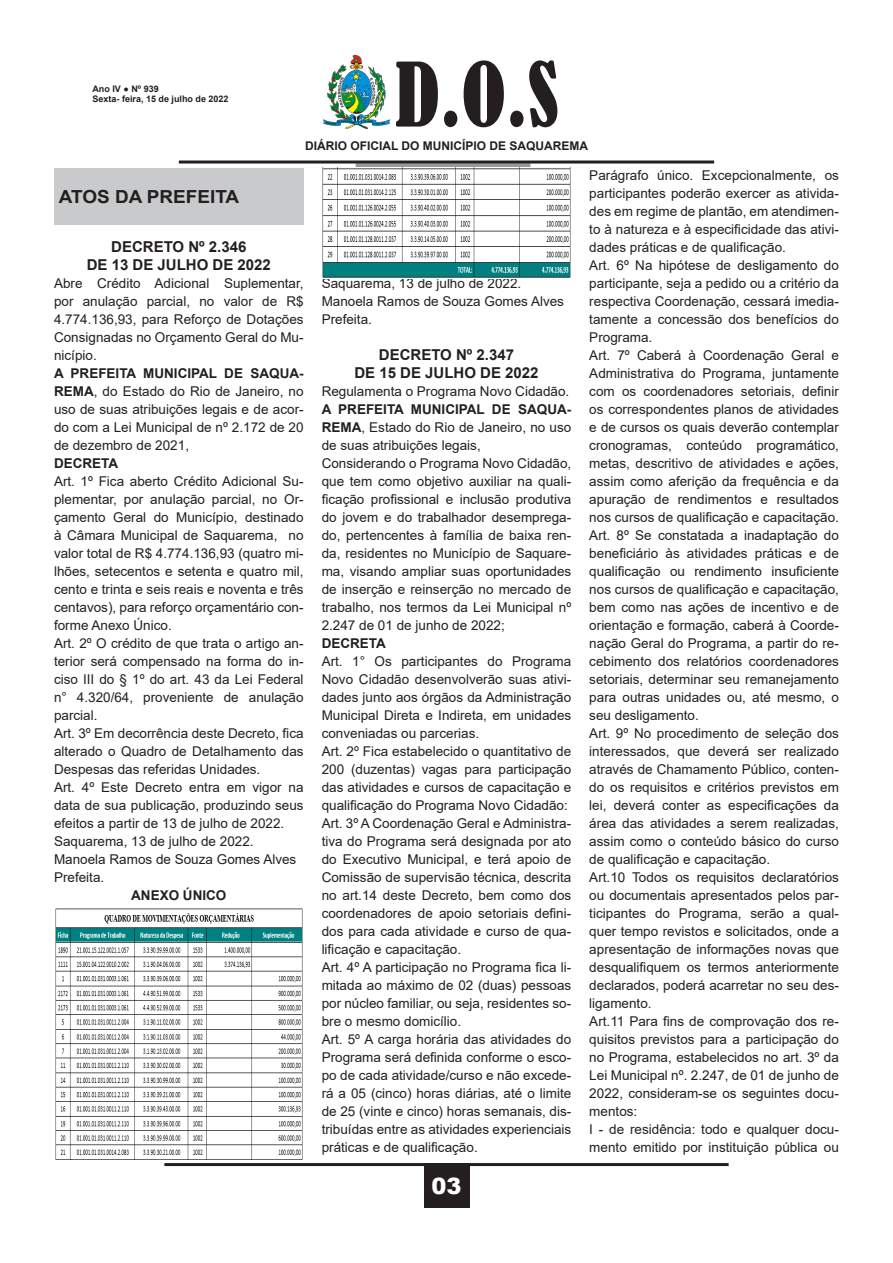
<style>
.page{position:relative;width:893px;height:1263px;background:#fff}
.page>*{position:absolute;margin:0;border:0;box-sizing:border-box;transform-origin:0 0}
.t1{font:condensed 82.5px "Bernard";color:#231f20}
.t2{font:900 22.5px "Arial";color:#fff}
.t3{font:700 18px "Arial";color:#231f20;scale:1.05 1}
.t4{font:700 15px "Arial";color:#231f20}
.t5{font:13.5px/18px "Arial";color:#231f20;text-align:justify}
.t6{font:700 13.5px "Arial";color:#231f20}
.t7{font:700 12px "Arial";color:#231f20}
.t8{font:700 9px/10.8px "Arial";color:#231f20}
.s1{font-weight:700}
</style>
<div class="page">
<hr style="left:164px;top:1163px;width:565px;height:3px;background:#231f20">
<div style="left:424px;top:1163px;width:45px;height:45px;background:#231f20"></div>
<img style="left:324px;top:55px;width:65px;height:73px">
<div style="left:356px;top:163px;width:174px;height:5px;background:#97999c"></div>
<hr style="left:179px;top:161px;width:535px;height:3px;background:#231f20">
<div style="left:54px;top:168px;width:250px;height:56px;background:#c9cacc"></div>
<img style="left:55px;top:908px;width:248px;height:252px">
<img style="left:322px;top:168px;width:249px;height:110px">
<p class="t8" style="left:92px;top:83px;width:138px">Ano IV ● Nº 939<br>Sexta- feira, 15 de julho de 2022</p>
<h1 class="t1" style="left:395px;top:47px;width:165px">D.O.S</h1>
<p class="t7" style="left:305px;top:137px;width:285px">DIÁRIO OFICIAL DO MUNICÍPIO DE SAQUAREMA</p>
<p class="t3" style="left:59px;top:184px;width:173px">ATOS DA PREFEITA</p>
<p class="t4" style="left:111px;top:236px;width:137px">DECRETO Nº 2.346</p>
<p class="t4" style="left:87px;top:254px;width:186px">DE 13 DE JULHO DE 2022</p>
<p class="t5" style="left:54px;top:274px;width:251px">Abre Crédito Adicional Suplementar, por anulação parcial, no valor de R$ 4.774.136,93, para Reforço de Dotações Consignadas no Orçamento Geral do Mu&shy;nicípio.</p>
<p class="t5" style="left:54px;top:364px;width:251px"><span class="s1">A PREFEITA MUNICIPAL DE SAQUA-REMA</span>, do Estado do Rio de Janeiro, no uso de suas atribuições legais e de acor&shy;do com a Lei Municipal de nº 2.172 de 20 de dezembro de 2021,</p>
<p class="t6" style="left:54px;top:454px;width:66px">DECRETA</p>
<p class="t5" style="left:54px;top:472px;width:251px">Art. 1º Fica aberto Crédito Adicional Su&shy;plementar, por anulação parcial, no Or&shy;çamento Geral do Município, destinado à Câmara Municipal de Saquarema, no valor total de R$ 4.774.136,93 (quatro mi&shy;lhões, setecentos e setenta e quatro mil, cento e trinta e seis reais e noventa e três centavos), para reforço orçamentário con&shy;forme Anexo Único.</p>
<p class="t5" style="left:54px;top:634px;width:251px">Art. 2º O crédito de que trata o artigo an&shy;terior será compensado na forma do in&shy;ciso III do § 1º do art. 43 da Lei Federal n° 4.320/64, proveniente de anulação parcial.</p>
<p class="t5" style="left:54px;top:724px;width:251px">Art. 3º Em decorrência deste Decreto, fica alterado o Quadro de Detalhamento das Despesas das referidas Unidades.</p>
<p class="t5" style="left:54px;top:778px;width:251px">Art. 4º Este Decreto entra em vigor na data de sua publicação, produzindo seus efeitos a partir de 13 de julho de 2022.</p>
<p class="t5" style="left:54px;top:832px;width:201px">Saquarema, 13 de julho de 2022.</p>
<p class="t5" style="left:54px;top:850px;width:244px">Manoela Ramos de Souza Gomes Alves</p>
<p class="t5" style="left:54px;top:868px;width:52px">Prefeita.</p>
<p class="t6" style="left:131px;top:886px;width:97px">ANEXO ÚNICO</p>
<p class="t5" style="left:322px;top:274px;width:201px">Saquarema, 13 de julho de 2022.</p>
<p class="t5" style="left:322px;top:292px;width:244px">Manoela Ramos de Souza Gomes Alves</p>
<p class="t5" style="left:322px;top:310px;width:52px">Prefeita.</p>
<p class="t4" style="left:379px;top:344px;width:137px">DECRETO Nº 2.347</p>
<p class="t4" style="left:354px;top:362px;width:186px">DE 15 DE JULHO DE 2022</p>
<p class="t5" style="left:322px;top:382px;width:249px">Regulamenta o Programa Novo Cidadão.</p>
<p class="t5" style="left:322px;top:400px;width:251px"><span class="s1">A PREFEITA MUNICIPAL DE SAQUA-REMA</span>, Estado do Rio de Janeiro, no uso de suas atribuições legais,</p>
<p class="t5" style="left:322px;top:454px;width:251px">Considerando o Programa Novo Cidadão, que tem como objetivo auxiliar na quali&shy;ficação profissional e inclusão produtiva do jovem e do trabalhador desemprega&shy;do, pertencentes à família de baixa ren&shy;da, residentes no Município de Saquare&shy;ma, visando ampliar suas oportunidades de inserção e reinserção no mercado de trabalho, nos termos da Lei Municipal nº 2.247 de 01 de junho de 2022;</p>
<p class="t6" style="left:322px;top:634px;width:66px">DECRETA</p>
<p class="t5" style="left:322px;top:652px;width:251px">Art. 1° Os participantes do Programa Novo Cidadão desenvolverão suas ativi&shy;dades junto aos órgãos da Administração Municipal Direta e Indireta, em unidades conveniadas ou parcerias.</p>
<p class="t5" style="left:322px;top:742px;width:251px">Art. 2º Fica estabelecido o quantitativo de 200 (duzentas) vagas para participação das atividades e cursos de capacitação e qualificação do Programa Novo Cidadão:</p>
<p class="t5" style="left:322px;top:814px;width:251px">Art. 3º A Coordenação Geral e Administra&shy;tiva do Programa será designada por ato do Executivo Municipal, e terá apoio de Comissão de supervisão técnica, descrita no art.14 deste Decreto, bem como dos coordenadores de apoio setoriais defini&shy;dos para cada atividade e curso de qua&shy;lificação e capacitação.</p>
<p class="t5" style="left:322px;top:958px;width:251px">Art. 4º A participação no Programa fica li&shy;mitada ao máximo de 02 (duas) pessoas por núcleo familiar, ou seja, residentes so&shy;bre o mesmo domicílio.</p>
<p class="t5" style="left:322px;top:1030px;width:251px">Art. 5º A carga horária das atividades do Programa será definida conforme o esco&shy;po de cada atividade/curso e não excede&shy;rá a 05 (cinco) horas diárias, até o limite de 25 (vinte e cinco) horas semanais, dis&shy;tribuídas entre as atividades experienciais práticas e de qualificação.</p>
<h2 class="t2" style="left:431px;top:1170px;width:32px">03</h2>
<p class="t5" style="left:589px;top:166px;width:251px">Parágrafo único. Excepcionalmente, os participantes poderão exercer as ativida&shy;des em regime de plantão, em atendimen&shy;to à natureza e à especificidade das ativi&shy;dades práticas e de qualificação.</p>
<p class="t5" style="left:589px;top:256px;width:251px">Art. 6º Na hipótese de desligamento do participante, seja a pedido ou a critério da respectiva Coordenação, cessará imedia&shy;tamente a concessão dos benefícios do Programa.</p>
<p class="t5" style="left:589px;top:346px;width:251px">Art. 7º Caberá à Coordenação Geral e Administrativa do Programa, juntamente com os coordenadores setoriais, definir os correspondentes planos de atividades e de cursos os quais deverão contemplar cronogramas, conteúdo programático, metas, descritivo de atividades e ações, assim como aferição da frequência e da apuração de rendimentos e resultados nos cursos de qualificação e capacitação.</p>
<p class="t5" style="left:589px;top:526px;width:251px">Art. 8º Se constatada a inadaptação do beneficiário às atividades práticas e de qualificação ou rendimento insuficiente nos cursos de qualificação e capacitação, bem como nas ações de incentivo e de orientação e formação, caberá à Coorde&shy;nação Geral do Programa, a partir do re&shy;cebimento dos relatórios coordenadores setoriais, determinar seu remanejamento para outras unidades ou, até mesmo, o seu desligamento.</p>
<p class="t5" style="left:589px;top:724px;width:251px">Art. 9º No procedimento de seleção dos interessados, que deverá ser realizado através de Chamamento Público, conten&shy;do os requisitos e critérios previstos em lei, deverá conter as especificações da área das atividades a serem realizadas, assim como o conteúdo básico do curso de qualificação e capacitação.</p>
<p class="t5" style="left:589px;top:868px;width:251px">Art.10 Todos os requisitos declaratórios ou documentais apresentados pelos par&shy;ticipantes do Programa, serão a qual&shy;quer tempo revistos e solicitados, onde a apresentação de informações novas que desqualifiquem os termos anteriormente declarados, poderá acarretar no seu des&shy;ligamento.</p>
<p class="t5" style="left:589px;top:1012px;width:251px">Art.11 Para fins de comprovação dos re&shy;quisitos previstos para a participação do no Programa, estabelecidos no art. 3º da Lei Municipal nº. 2.247, de 01 de junho de 2022, consideram-se os seguintes docu&shy;mentos:</p>
<p class="t5" style="left:589px;top:1120px;width:251px">I - de residência: todo e qualquer docu&shy;mento emitido por instituição pública ou</p>
</div>
